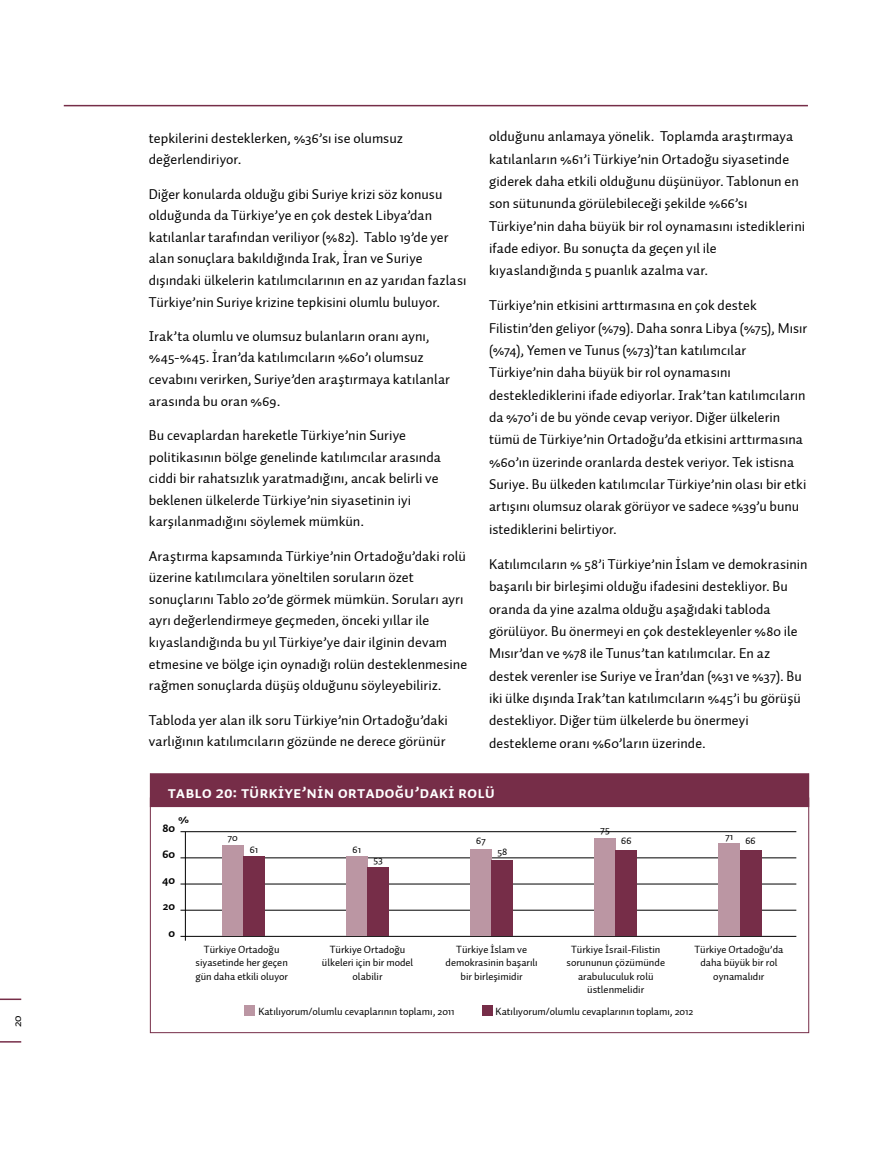
<style>
.page{position:relative;width:893px;height:1149px;background:#fff}
.page>*{position:absolute;margin:0;border:0;box-sizing:border-box;transform-origin:0 0}
.t1{font:16.5px "Auto 2 TR Bold Sm Cp";color:#fff}
.t2{font:14.25px/22.4px "Auto 2 TR Regular";letter-spacing:.005em;color:#000}
.t3{font:12px/26.2px "Auto 2 TR Bold";color:#000;text-align:center}
.t4{font:12px "Auto 2 TR Regular";color:#000}
.t5{font:10.5px/13.5px "Auto 2 TR Regular";color:#000;text-align:center}
</style>
<div class="page">
<hr style="left:0;top:1040px;width:21px;height:2px;background:#762d48">
<svg style="left:0;top:998px;width:21px;height:1px"></svg>
<hr style="left:64px;top:105px;width:744px;height:1px;background:#762d48">
<hr style="left:180px;top:935px;width:616px;height:1px;background:#000">
<hr style="left:185px;top:831px;width:1px;height:109px;background:#000">
<hr style="left:180px;top:909px;width:616px;height:1px;background:#000">
<hr style="left:180px;top:883px;width:616px;height:1px;background:#000">
<hr style="left:180px;top:857px;width:616px;height:1px;background:#000">
<hr style="left:180px;top:831px;width:616px;height:1px;background:#000">
<div style="left:222px;top:844px;width:21px;height:91px;background:#bb96a3"></div>
<div style="left:243px;top:856px;width:22px;height:79px;background:#762d48"></div>
<div style="left:346px;top:856px;width:21px;height:79px;background:#bb96a3"></div>
<div style="left:368px;top:866px;width:21px;height:69px;background:#762d48"></div>
<div style="left:470px;top:848px;width:22px;height:87px;background:#bb96a3"></div>
<div style="left:492px;top:860px;width:21px;height:75px;background:#762d48"></div>
<div style="left:594px;top:838px;width:22px;height:97px;background:#bb96a3"></div>
<div style="left:616px;top:850px;width:21px;height:85px;background:#762d48"></div>
<div style="left:718px;top:843px;width:22px;height:92px;background:#bb96a3"></div>
<div style="left:740px;top:850px;width:21px;height:85px;background:#762d48"></div>
<div style="left:150px;top:773px;width:659px;height:33px;background:#762d48"></div>
<div style="left:150px;top:773px;width:659px;height:33px;border:1px solid #762d48"></div>
<div style="left:244px;top:1005px;width:11px;height:10px;background:#bb96a3"></div>
<div style="left:482px;top:1005px;width:10px;height:10px;background:#762d48"></div>
<p class="t4" style="left:10px;top:1026px;width:13px;rotate:-90deg">20</p>
<p class="t2" style="left:149px;top:127px;width:256px;line-height:21.6px">tepkilerini desteklerken, %36’sı ise olumsuz değerlendiriyor.</p>
<p class="t2" style="left:149px;top:183px;width:319px;line-height:21.6px">Diğer konularda olduğu gibi Suriye krizi söz konusu olduğunda da Türkiye’ye en çok destek Libya’dan katılanlar tarafından veriliyor (%82). Tablo 19’de yer alan sonuçlara bakıldığında Irak, İran ve Suriye dışındaki ülkelerin katılımcılarının en az yarıdan fazlası Türkiye’nin Suriye krizine tepkisini olumlu buluyor.</p>
<p class="t2" style="left:149px;top:325px;width:303px;line-height:21.6px">Irak’ta olumlu ve olumsuz bulanların oranı aynı, %45-%45. İran’da katılımcıların %60’ı olumsuz cevabını verirken, Suriye’den araştırmaya katılanlar arasında bu oran %69.</p>
<p class="t2" style="left:149px;top:424px;width:294px;line-height:21.6px">Bu cevaplardan hareketle Türkiye’nin Suriye politikasının bölge genelinde katılımcılar arasında ciddi bir rahatsızlık yaratmadığını, ancak belirli ve beklenen ülkelerde Türkiye’nin siyasetinin iyi karşılanmadığını söylemek mümkün.</p>
<p class="t2" style="left:149px;top:545px;width:320px;line-height:21.6px">Araştırma kapsamında Türkiye’nin Ortadoğu’daki rolü üzerine katılımcılara yöneltilen soruların özet sonuçlarını Tablo 20’de görmek mümkün. Soruları ayrı ayrı değerlendirmeye geçmeden, önceki yıllar ile kıyaslandığında bu yıl Türkiye’ye dair ilginin devam etmesine ve bölge için oynadığı rolün desteklenmesine rağmen sonuçlarda düşüş olduğunu söyleyebiliriz.</p>
<p class="t2" style="left:149px;top:709px;width:301px;line-height:21.6px">Tabloda yer alan ilk soru Türkiye’nin Ortadoğu’daki varlığının katılımcıların gözünde ne derece görünür</p>
<p class="t2" style="left:489px;top:126px;width:318px">olduğunu anlamaya yönelik. Toplamda araştırmaya katılanların %61’i Türkiye’nin Ortadoğu siyasetinde giderek daha etkili olduğunu düşünüyor. Tablonun en son sütununda görülebileceği şekilde %66’sı Türkiye’nin daha büyük bir rol oynamasını istediklerini ifade ediyor. Bu sonuçta da geçen yıl ile kıyaslandığında 5 puanlık azalma var.</p>
<p class="t2" style="left:489px;top:294px;width:320px">Türkiye’nin etkisini arttırmasına en çok destek Filistin’den geliyor (%79). Daha sonra Libya (%75), Mısır (%74), Yemen ve Tunus (%73)’tan katılımcılar Türkiye’nin daha büyük bir rol oynamasını desteklediklerini ifade ediyorlar. Irak’tan katılımcıların da %70’i de bu yönde cevap veriyor. Diğer ülkelerin tümü de Türkiye’nin Ortadoğu’da etkisini arttırmasına %60’ın üzerinde oranlarda destek veriyor. Tek istisna Suriye. Bu ülkeden katılımcılar Türkiye’nin olası bir etki artışını olumsuz olarak görüyor ve sadece %39’u bunu istediklerini belirtiyor.</p>
<p class="t2" style="left:489px;top:553px;width:320px">Katılımcıların % 58’i Türkiye’nin İslam ve demokrasinin başarılı bir birleşimi olduğu ifadesini destekliyor. Bu oranda da yine azalma olduğu aşağıdaki tabloda görülüyor. Bu önermeyi en çok destekleyenler %80 ile Mısır’dan ve %78 ile Tunus’tan katılımcılar. En az destek verenler ise Suriye ve İran’dan (%31 ve %37). Bu iki ülke dışında Irak’tan katılımcıların %45’i bu görüşü destekliyor. Diğer tüm ülkelerde bu önermeyi destekleme oranı %60’ların üzerinde.</p>
<p class="t1" style="left:168px;top:782px;width:329px">Tablo 20: türkİYE’NİN ORTADOĞU’DAKİ ROLÜ</p>
<p class="t3" style="left:178px;top:805px;width:12px">%</p>
<p class="t3" style="left:162px;top:814px;width:15px">80<br>60<br>40<br>20<br>0</p>
<p class="t5" style="left:228px;top:830px;width:12px">70</p>
<p class="t5" style="left:250px;top:843px;width:10px">61</p>
<p class="t5" style="left:353px;top:842px;width:10px">61</p>
<p class="t5" style="left:373px;top:852px;width:11px">53</p>
<p class="t5" style="left:476px;top:833px;width:11px">67</p>
<p class="t5" style="left:497px;top:845px;width:11px">58</p>
<p class="t5" style="left:600px;top:822px;width:11px">75</p>
<p class="t5" style="left:621px;top:833px;width:12px">66</p>
<p class="t5" style="left:725px;top:831px;width:32px">71 66</p>
<p class="t5" style="left:195px;top:942px;width:94px">Türkiye Ortadoğu siyasetinde her geçen gün daha etkili oluyor</p>
<p class="t5" style="left:322px;top:942px;width:93px">Türkiye Ortadoğu ülkeleri için bir model olabilir</p>
<p class="t5" style="left:446px;top:942px;width:94px">Türkiye İslam ve demokrasinin başarılı bir birleşimidir</p>
<p class="t5" style="left:566px;top:942px;width:100px">Türkiye İsrail-Filistin sorununun çözümünde arabuluculuk rolü üstlenmelidir</p>
<p class="t5" style="left:694px;top:942px;width:90px">Türkiye Ortadoğu’da daha büyük bir rol oynamalıdır</p>
<p class="t5" style="left:258px;top:1004px;width:198px">Katılıyorum/olumlu cevaplarının toplamı, 2011</p>
<p class="t5" style="left:496px;top:1004px;width:199px">Katılıyorum/olumlu cevaplarının toplamı, 2012</p>
</div>
